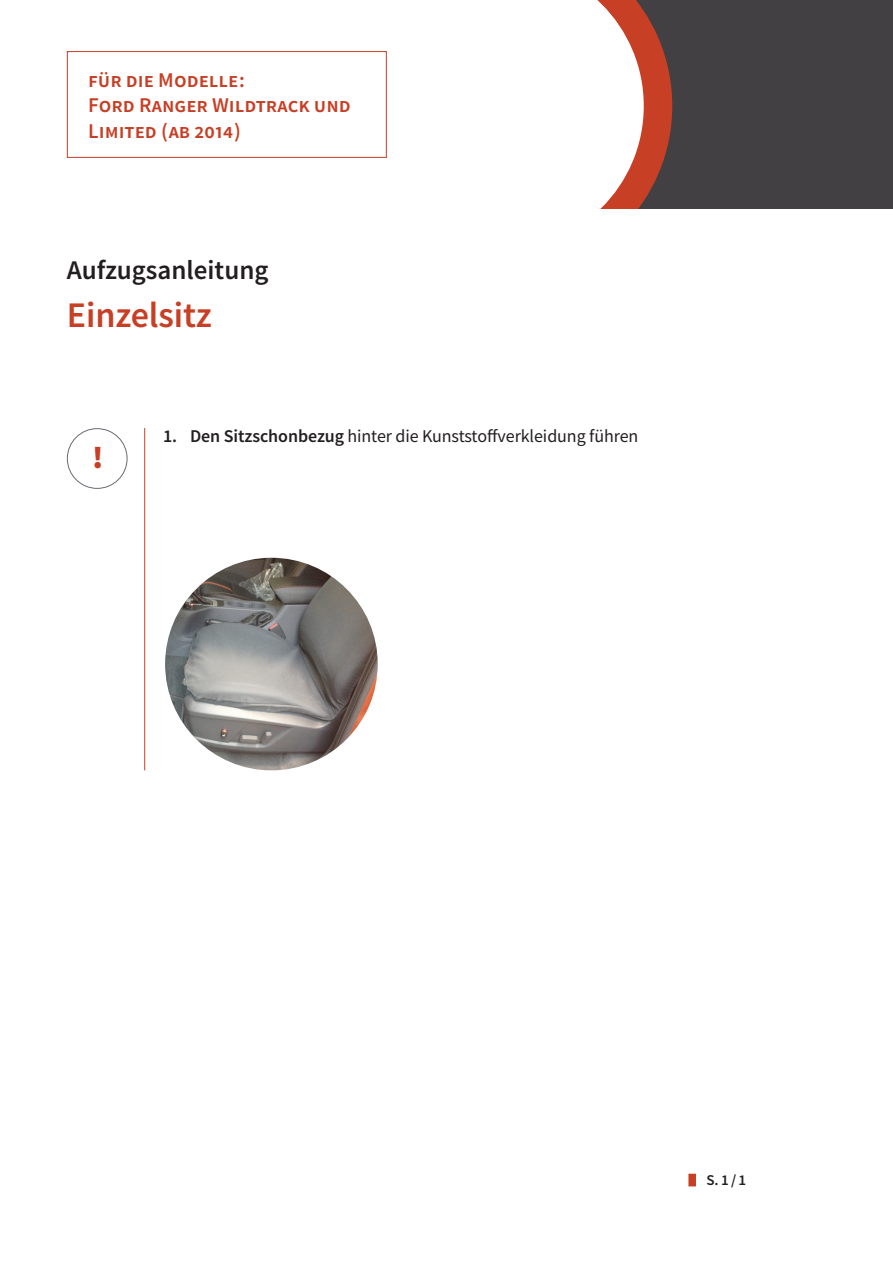
<style>
.page{position:relative;width:893px;height:1263px;background:#fff}
.page>*{position:absolute;margin:0;border:0;box-sizing:border-box;transform-origin:0 0}
.t1{font:600 36px "Source Sans Pro";color:#c73f25}
.t2{font:900 31.5px "Source Sans Pro";color:#c73f25}
.t3{font:600 27px "Source Sans Pro";color:#231f20}
.t4{font:600 21px/25.2px "Source Sans Pro";color:#c73f25}
.t5{font:18px "Source Sans Pro";letter-spacing:-.005em;color:#231f20}
.t6{font:600 15px "Source Sans Pro";color:#231f20}
.s1{font-weight:600}
</style>
<div class="page">
<div style="left:0;top:0;width:893px;height:209px;background:#424043"></div>
<svg style="left:534px;top:0;width:138px;height:209px;background:#e3c4be"></svg>
<div style="left:0;top:0;width:534px;height:209px;background:#fff"></div>
<div style="left:67px;top:428px;width:60px;height:61px;border:1px solid #6a6b72;border-radius:50%"></div>
<hr style="left:144px;top:428px;width:1px;height:342px;background:#c73f25">
<img style="left:165px;top:558px;width:213px;height:212px;border-radius:106px">
<div style="left:688px;top:1174px;width:8px;height:12px;background:#c73f25"></div>
<div style="left:67px;top:51px;width:320px;height:107px;border:1px solid #c73f25"></div>
<p class="t4" style="left:88px;top:67px;width:158px">für die Modelle:</p>
<p class="t4" style="left:88px;top:93px;width:264px">Ford Ranger Wildtrack und<br>Limited (ab 2014)</p>
<p class="t3" style="left:67px;top:252px;width:203px">Aufzugsanleitung</p>
<p class="t1" style="left:67px;top:292px;width:146px">Einzelsitz</p>
<p class="t2" style="left:92px;top:436px;width:13px">!</p>
<p class="t5" style="left:163px;top:424px;width:477px"><span class="s1">1. Den Sitzschonbezug</span> hinter die Kunststoffverkleidung führen</p>
<p class="t6" style="left:706px;top:1170px;width:41px">S.1/1</p>
</div>
